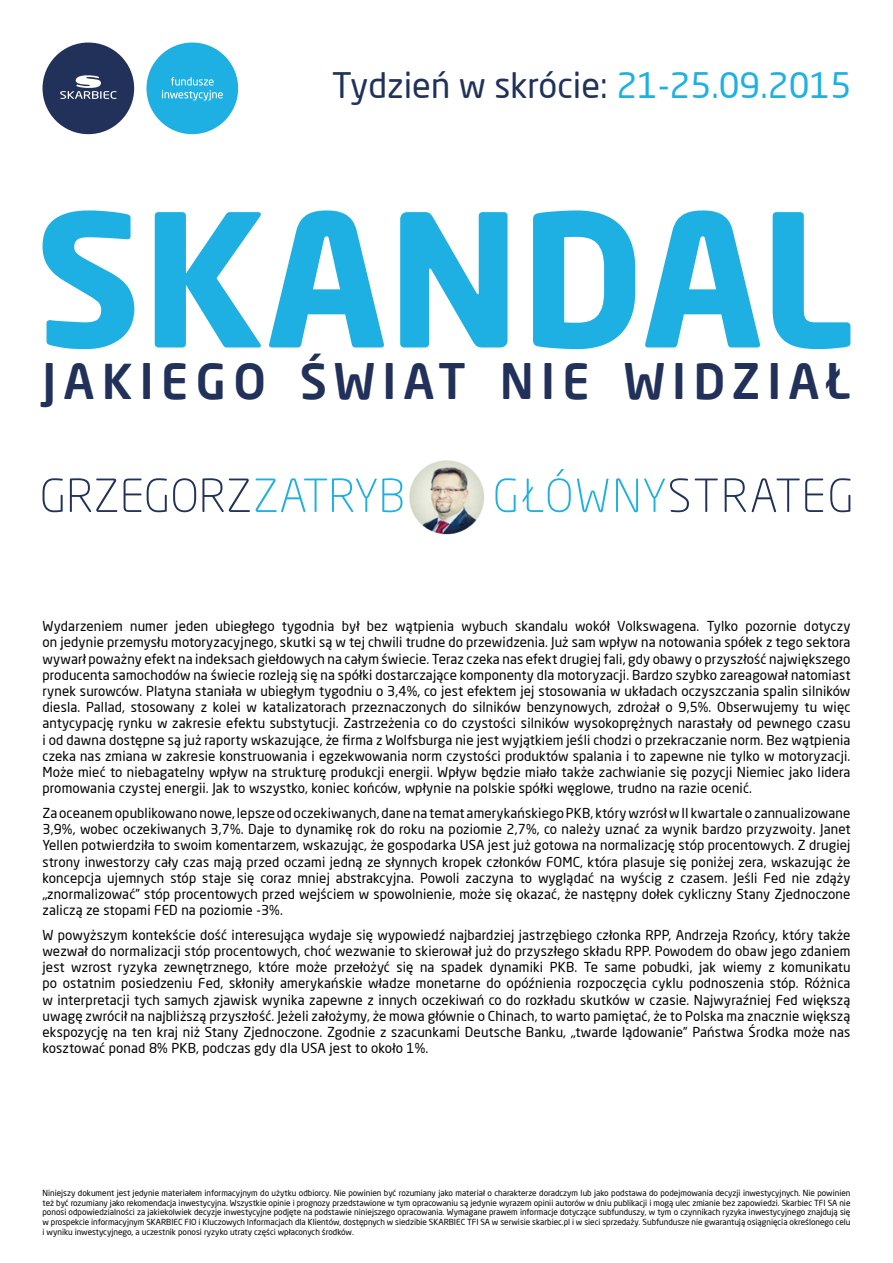
<style>
.page{position:relative;width:893px;height:1263px;background:#fff}
.page>*{position:absolute;margin:0;border:0;box-sizing:border-box;transform-origin:0 0}
.t1{font:500 48px "Neo Sans Pro";letter-spacing:.15em;color:#21315a}
.t2{font:34.5px "Neo Sans Pro";color:#21315a}
.t3{font:13.5px/16.2px "Neo Sans Pro";letter-spacing:.01em;color:#000;text-align:justify}
.t4{font:8.25px/9.9px "Neo Sans Pro";color:#000;text-align:justify}
.s1{color:#1eb0e2}
</style>
<div class="page">
<div style="left:43px;top:43px;width:91px;height:91px;background:#21315a;border-radius:50%"></div>
<div style="left:146px;top:43px;width:92px;height:91px;background:#1eb0e2;border-radius:50%"></div>
<svg style="left:60px;top:75px;width:57px;height:24px"></svg>
<svg style="left:162px;top:77px;width:61px;height:23px"></svg>
<svg style="left:43px;top:478px;width:20px;height:34px"></svg>
<svg style="left:70px;top:478px;width:47px;height:34px"></svg>
<svg style="left:124px;top:478px;width:17px;height:34px"></svg>
<svg style="left:147px;top:478px;width:20px;height:34px"></svg>
<svg style="left:173px;top:478px;width:23px;height:34px"></svg>
<svg style="left:202px;top:478px;width:48px;height:34px"></svg>
<svg style="left:256px;top:478px;width:146px;height:34px"></svg>
<svg style="left:495px;top:478px;width:21px;height:34px"></svg>
<svg style="left:523px;top:469px;width:48px;height:43px"></svg>
<svg style="left:577px;top:478px;width:31px;height:34px"></svg>
<svg style="left:616px;top:478px;width:22px;height:34px"></svg>
<svg style="left:644px;top:478px;width:45px;height:34px"></svg>
<svg style="left:695px;top:478px;width:23px;height:34px"></svg>
<svg style="left:725px;top:478px;width:21px;height:34px"></svg>
<svg style="left:752px;top:478px;width:71px;height:34px"></svg>
<svg style="left:830px;top:478px;width:20px;height:34px"></svg>
<img style="left:409px;top:460px;width:75px;height:74px">
<svg style="left:43px;top:210px;width:807px;height:139px;fill:#1eb0e2"></svg>
<h2 class="t2" style="left:332px;top:64px;width:521px">Tydzień w skrócie: <span class="s1">21-25.09.2015</span></h2>
<h1 class="t1" style="left:43px;top:350px;width:809px">JAKIEGO ŚWIAT NIE WIDZIAŁ</h1>
<p class="t3" style="left:43px;top:618px;width:809px">Wydarzeniem numer jeden ubiegłego tygodnia był bez wątpienia wybuch skandalu wokół Volkswagena. Tylko pozornie dotyczy on jedynie przemysłu motoryzacyjnego, skutki są w tej chwili trudne do przewidzenia. Już sam wpływ na notowania spółek z tego sektora wywarł poważny efekt na indeksach giełdowych na całym świecie. Teraz czeka nas efekt drugiej fali, gdy obawy o przyszłość największego producenta samochodów na świecie rozleją się na spółki dostarczające komponenty dla motoryzacji. Bardzo szybko zareagował natomiast rynek surowców. Platyna staniała w ubiegłym tygodniu o 3,4%, co jest efektem jej stosowania w układach oczyszczania spalin silników diesla. Pallad, stosowany z kolei w katalizatorach przeznaczonych do silników benzynowych, zdrożał o 9,5%. Obserwujemy tu więc antycypację rynku w zakresie efektu substytucji. Zastrzeżenia co do czystości silników wysokoprężnych narastały od pewnego czasu i od dawna dostępne są już raporty wskazujące, że firma z Wolfsburga nie jest wyjątkiem jeśli chodzi o przekraczanie norm. Bez wątpienia czeka nas zmiana w zakresie konstruowania i egzekwowania norm czystości produktów spalania i to zapewne nie tylko w motoryzacji.<br>Może mieć to niebagatelny wpływ na strukturę produkcji energii. Wpływ będzie miało także zachwianie się pozycji Niemiec jako lidera promowania czystej energii. Jak to wszystko, koniec końców, wpłynie na polskie spółki węglowe, trudno na razie ocenić.</p>
<p class="t3" style="left:43px;top:805px;width:809px">Za oceanem opublikowano nowe, lepsze od oczekiwanych, dane na temat amerykańskiego PKB, który wzrósł w II kwartale o zannualizowane 3,9%, wobec oczekiwanych 3,7%. Daje to dynamikę rok do roku na poziomie 2,7%, co należy uznać za wynik bardzo przyzwoity. Janet Yellen potwierdziła to swoim komentarzem, wskazując, że gospodarka USA jest już gotowa na normalizację stóp procentowych. Z drugiej strony inwestorzy cały czas mają przed oczami jedną ze słynnych kropek członków FOMC, która plasuje się poniżej zera, wskazując że koncepcja ujemnych stóp staje się coraz mniej abstrakcyjna. Powoli zaczyna to wyglądać na wyścig z czasem. Jeśli Fed nie zdąży „znormalizować” stóp procentowych przed wejściem w spowolnienie, może się okazać, że następny dołek cykliczny Stany Zjednoczone zaliczą ze stopami FED na poziomie -3%.</p>
<p class="t3" style="left:43px;top:926px;width:809px">W powyższym kontekście dość interesująca wydaje się wypowiedź najbardziej jastrzębiego członka RPP, Andrzeja Rzońcy, który także wezwał do normalizacji stóp procentowych, choć wezwanie to skierował już do przyszłego składu RPP. Powodem do obaw jego zdaniem jest wzrost ryzyka zewnętrznego, które może przełożyć się na spadek dynamiki PKB. Te same pobudki, jak wiemy z komunikatu po ostatnim posiedzeniu Fed, skłoniły amerykańskie władze monetarne do opóźnienia rozpoczęcia cyklu podnoszenia stóp. Różnica w interpretacji tych samych zjawisk wynika zapewne z innych oczekiwań co do rozkładu skutków w czasie. Najwyraźniej Fed większą uwagę zwrócił na najbliższą przyszłość. Jeżeli założymy, że mowa głównie o Chinach, to warto pamiętać, że to Polska ma znacznie większą ekspozycję na ten kraj niż Stany Zjednoczone. Zgodnie z szacunkami Deutsche Banku, „twarde lądowanie” Państwa Środka może nas kosztować ponad 8% PKB, podczas gdy dla USA jest to około 1%.</p>
<p class="t4" style="left:43px;top:1187px;width:809px">Niniejszy dokument jest jedynie materiałem informacyjnym do użytku odbiorcy. Nie powinien być rozumiany jako materiał o charakterze doradczym lub jako podstawa do podejmowania decyzji inwestycyjnych. Nie powinien też być rozumiany jako rekomendacja inwestycyjna. Wszystkie opinie i prognozy przedstawione w tym opracowaniu są jedynie wyrazem opinii autorów w dniu publikacji i mogą ulec zmianie bez zapowiedzi. Skarbiec TFI SA nie ponosi odpowiedzialności za jakiekolwiek decyzje inwestycyjne podjęte na podstawie niniejszego opracowania. Wymagane prawem informacje dotyczące subfunduszy, w tym o czynnikach ryzyka inwestycyjnego znajdują się w prospekcie informacyjnym SKARBIEC FIO i Kluczowych Informacjach dla Klientów, dostępnych w siedzibie SKARBIEC TFI SA w serwisie skarbiec.pl i w sieci sprzedaży. Subfundusze nie gwarantują osiągnięcia określonego celu i wyniku inwestycyjnego, a uczestnik ponosi ryzyko utraty części wpłaconych środków.</p>
</div>
